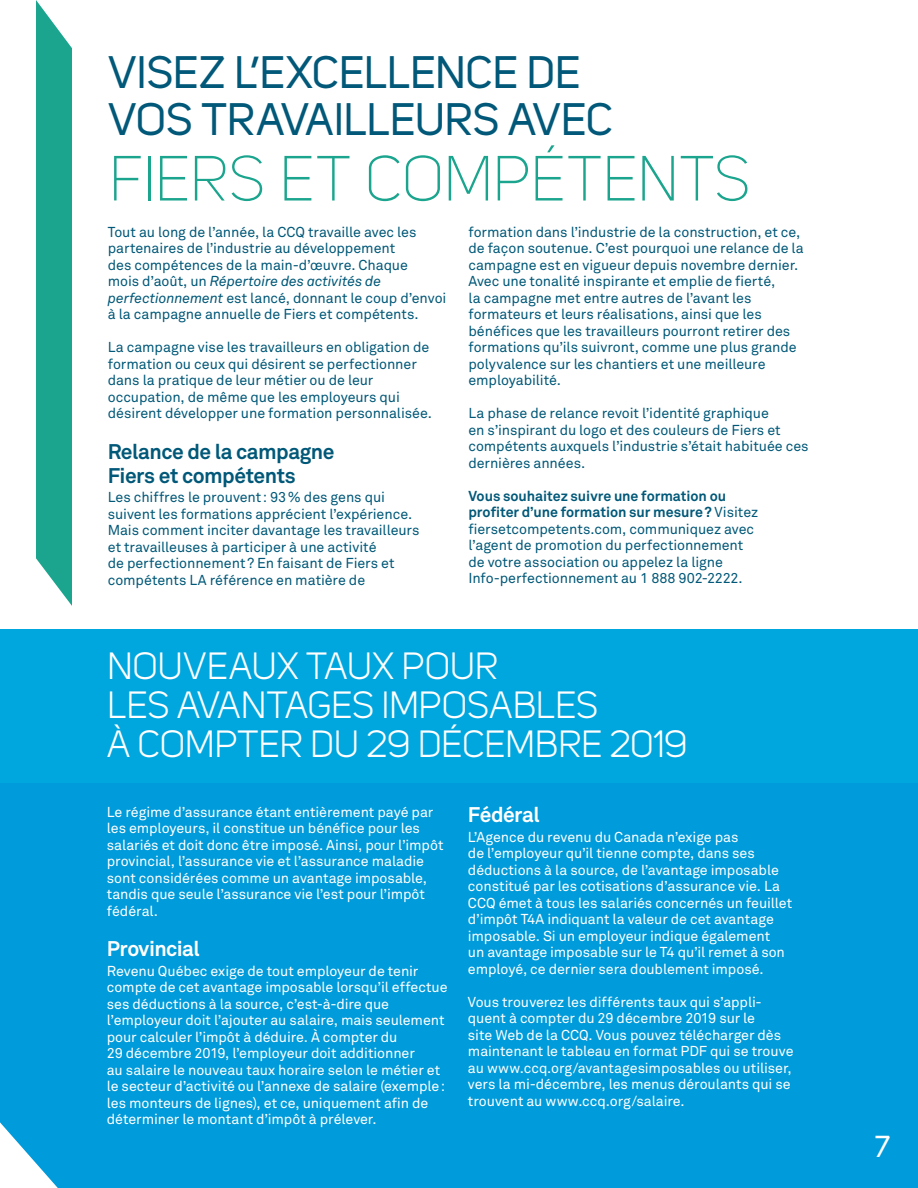
<style>
.page{position:relative;width:918px;height:1188px;background:#fff}
.page>*{position:absolute;margin:0;border:0;box-sizing:border-box;transform-origin:0 0}
.t1{font:300 63px "Uni Sans";letter-spacing:-.005em;color:#1ba58e}
.t2{font:45px/46.5px "Uni Sans";letter-spacing:-.005em;color:#015878}
.t3{font:37.5px/39px "Uni Sans";letter-spacing:-.01em;color:#fff}
.t4{font:30px "Uni Sans";color:#fff}
.t5{font:700 21px/24px "Akkurat Pro";letter-spacing:-.025em;color:#015878}
.t6{font:700 21px "Akkurat Pro";letter-spacing:-.025em;color:#fff}
.t7{font:14.25px/16.5px "Akkurat Pro";letter-spacing:-.005em;color:#015878}
.t8{font:14.25px/16.5px "Akkurat Pro";letter-spacing:-.005em;color:#fff}
.s1{font-style:italic}
.s2{font-weight:700}
</style>
<div class="page">
<svg style="left:36px;top:0;width:36px;height:606px;background:#2dac96"></svg>
<div style="left:0;top:783px;width:918px;height:405px;background:#009bda"></div>
<div style="left:0;top:630px;width:918px;height:153px;background:#00a7df"></div>
<h2 class="t2" style="left:108px;top:50px;width:506px">VISEZ L’EXCELLENCE DE<br>VOS TRAVAILLEURS AVEC</h2>
<h1 class="t1" style="left:109px;top:142px;width:644px">FIERS ET COMPÉTENTS</h1>
<p class="t7" style="left:108px;top:223px;width:340px">Tout au long de l’année, la CCQ travaille avec les partenaires de l’industrie au développement<br>des compétences de la main-d’œuvre. Chaque<br>mois d’août, un <span class="s1">Répertoire des activités de perfectionnement</span> est lancé, donnant le coup d’envoi à la campagne annuelle de Fiers et compétents.</p>
<p class="t7" style="left:108px;top:339px;width:326px">La campagne vise les travailleurs en obligation de formation ou ceux qui désirent se perfectionner dans la pratique de leur métier ou de leur occupation, de même que les employeurs qui désirent développer une formation personnalisée.</p>
<h3 class="t5" style="left:108px;top:439px;width:228px">Relance de la campagne<br>Fiers et compétents</h3>
<p class="t7" style="left:108px;top:489px;width:313px">Les chiffres le prouvent: 93% des gens qui suivent les formations apprécient l’expérience.<br>Mais comment inciter davantage les travailleurs et travailleuses à participer à une activité<br>de perfectionnement? En faisant de Fiers et compétents LA référence en matière de</p>
<p class="t7" style="left:468px;top:223px;width:337px">formation dans l’industrie de la construction, et ce, de façon soutenue. C’est pourquoi une relance de la campagne est en vigueur depuis novembre dernier.<br>Avec une tonalité inspirante et emplie de fierté,<br>la campagne met entre autres de l’avant les formateurs et leurs réalisations, ainsi que les bénéfices que les travailleurs pourront retirer des formations qu’ils suivront, comme une plus grande polyvalence sur les chantiers et une meilleure employabilité.</p>
<p class="t7" style="left:468px;top:405px;width:342px">La phase de relance revoit l’identité graphique<br>en s’inspirant du logo et des couleurs de Fiers et compétents auxquels l’industrie s’était habituée ces dernières années.</p>
<p class="t7" style="left:468px;top:487px;width:291px"><span class="s2">Vous souhaitez suivre une formation ou profiter d’une formation sur mesure?</span> Visitez fiersetcompetents.com, communiquez avec l’agent de promotion du perfectionnement de votre association ou appelez la ligne Info-perfectionnement au 1 888 902-2222.</p>
<h3 class="t3" style="left:107px;top:647px;width:582px">NOUVEAUX TAUX POUR<br>LES AVANTAGES IMPOSABLES<br>À COMPTER DU 29 DÉCEMBRE 2019</h3>
<p class="t8" style="left:107px;top:803px;width:338px">Le régime d’assurance étant entièrement payé par les employeurs, il constitue un bénéfice pour les salariés et doit donc être imposé. Ainsi, pour l’impôt provincial, l’assurance vie et l’assurance maladie sont considérées comme un avantage imposable, tandis que seule l’assurance vie l’est pour l’impôt fédéral.</p>
<h3 class="t6" style="left:107px;top:936px;width:95px">Provincial</h3>
<p class="t8" style="left:107px;top:963px;width:342px">Revenu Québec exige de tout employeur de tenir compte de cet avantage imposable lorsqu’il effectue ses déductions à la source, c’est-à-dire que l’employeur doit l’ajouter au salaire, mais seulement pour calculer l’impôt à déduire. À compter du<br>29 décembre 2019, l’employeur doit additionner<br>au salaire le nouveau taux horaire selon le métier et le secteur d’activité ou l’annexe de salaire (exemple: les monteurs de lignes), et ce, uniquement afin de déterminer le montant d’impôt à prélever.</p>
<h3 class="t6" style="left:468px;top:802px;width:73px">Fédéral</h3>
<p class="t8" style="left:468px;top:828px;width:326px">L’Agence du revenu du Canada n’exige pas<br>de l’employeur qu’il tienne compte, dans ses déductions à la source, de l’avantage imposable constitué par les cotisations d’assurance vie. La CCQ émet à tous les salariés concernés un feuillet d’impôt T4A indiquant la valeur de cet avantage imposable. Si un employeur indique également<br>un avantage imposable sur le T4 qu’il remet à son employé, ce dernier sera doublement imposé.</p>
<p class="t8" style="left:468px;top:993px;width:327px">Vous trouverez les différents taux qui s’appli&shy;quent à compter du 29 décembre 2019 sur le<br>site Web de la CCQ. Vous pouvez télécharger dès maintenant le tableau en format PDF qui se trouve au www.ccq.org/avantagesimposables ou utiliser, vers la mi-décembre, les menus déroulants qui se trouvent au www.ccq.org/salaire.</p>
<h3 class="t4" style="left:864px;top:1129px;width:17px">7</h3>
<h3 class="t4" style="left:875px;top:1129px;width:17px">7</h3>
</div>
